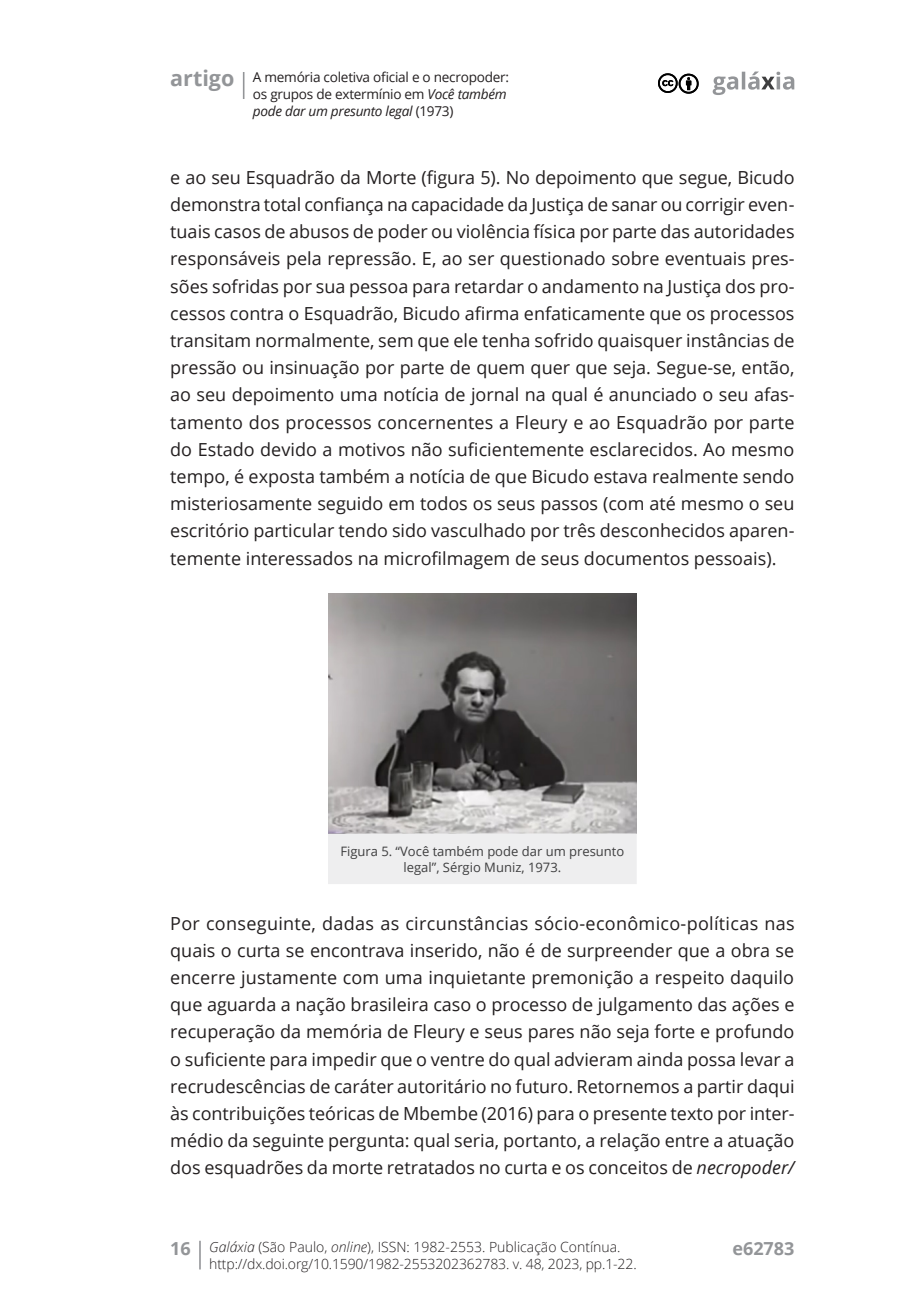
<style>
.page{position:relative;width:908px;height:1304px;background:#fff}
.page>*{position:absolute;margin:0;border:0;box-sizing:border-box;transform-origin:0 0}
.t1{font:700 21.6px "Open Sans";color:#939598}
.Mancha_de_texto{font:18px/27.2px "Open Sans";color:#231f20;text-align:justify}
.t2{font:700 18px "Open Sans";color:#939598}
.t3{font:300 14px "Open Sans";letter-spacing:-.01em;color:#231f20}
.t4{font:13.6px/17px "Open Sans";letter-spacing:-.02em;color:#231f20}
._0_enviado_RECEBIDO{font:13px/16px "Open Sans";color:#3e3e3f;text-align:center}
.s1{font-style:italic}
</style>
<div class="page">
<svg style="left:712px;top:72px;width:82px;height:23px"></svg>
<svg style="left:658px;top:73px;width:41px;height:21px"></svg>
<hr style="left:199px;top:1241px;width:2px;height:28px;background:#939598">
<svg style="left:243px;top:72px;width:1px;height:27px"></svg>
<img style="left:328px;top:594px;width:308px;height:239px">
<div style="left:328px;top:834px;width:308px;height:50px;background:#eeeeef"></div>
<div style="left:328px;top:833px;width:308px;height:51px;border:1px solid #eeeeef"></div>
<p class="t1" style="left:170px;top:63px;width:66px">artigo</p>
<p class="t4" style="left:253px;top:68px;width:257px">A memória coletiva oficial e o necropoder: os grupos de extermínio em <span class="s1">Você também pode dar um presunto legal</span> (1973)</p>
<p class="Mancha_de_texto" style="left:170px;top:163px;width:625px">e ao seu Esquadrão da Morte (figura 5). No depoimento que segue, Bicudo demonstra total confiança na capacidade da Justiça de sanar ou corrigir even&shy;tuais casos de abusos de poder ou violência física por parte das autoridades responsáveis pela repressão. E, ao ser questionado sobre eventuais pres&shy;sões sofridas por sua pessoa para retardar o andamento na Justiça dos pro&shy;cessos contra o Esquadrão, Bicudo afirma enfaticamente que os processos transitam normalmente, sem que ele tenha sofrido quaisquer instâncias de pressão ou insinuação por parte de quem quer que seja. Segue-se, então, ao seu depoimento uma notícia de jornal na qual é anunciado o seu afas&shy;tamento dos processos concernentes a Fleury e ao Esquadrão por parte do Estado devido a motivos não suficientemente esclarecidos. Ao mesmo tempo, é exposta também a notícia de que Bicudo estava realmente sendo misteriosamente seguido em todos os seus passos (com até mesmo o seu escritório particular tendo sido vasculhado por três desconhecidos aparen&shy;temente interessados na microfilmagem de seus documentos pessoais).</p>
<p class="_0_enviado_RECEBIDO" style="left:340px;top:843px;width:285px">Figura 5. “Você também pode dar um presunto legal”, Sérgio Muniz, 1973.</p>
<p class="Mancha_de_texto" style="left:170px;top:909px;width:625px">Por conseguinte, dadas as circunstâncias sócio-econômico-políticas nas quais o curta se encontrava inserido, não é de surpreender que a obra se encerre justamente com uma inquietante premonição a respeito daquilo que aguarda a nação brasileira caso o processo de julgamento das ações e recuperação da memória de Fleury e seus pares não seja forte e profundo o suficiente para impedir que o ventre do qual advieram ainda possa levar a recrudescências de caráter autoritário no futuro. Retornemos a partir daqui às contribuições teóricas de Mbembe (2016) para o presente texto por inter&shy;médio da seguinte pergunta: qual seria, portanto, a relação entre a atuação dos esquadrões da morte retratados no curta e os conceitos de <span class="s1">necropoder/</span></p>
<p class="t2" style="left:170px;top:1236px;width:22px">16</p>
<p class="t3" style="left:209px;top:1237px;width:412px"><span class="s1">Galáxia</span> (São Paulo, <span class="s1">online</span>), ISSN: 1982-2553. Publicação Contínua.</p>
<p class="t2" style="left:732px;top:1236px;width:64px">e62783</p>
<p class="t3" style="left:209px;top:1254px;width:428px">http://dx.doi.org/10.1590/1982-2553202362783. v. 48, 2023, pp.1-22.</p>
</div>
